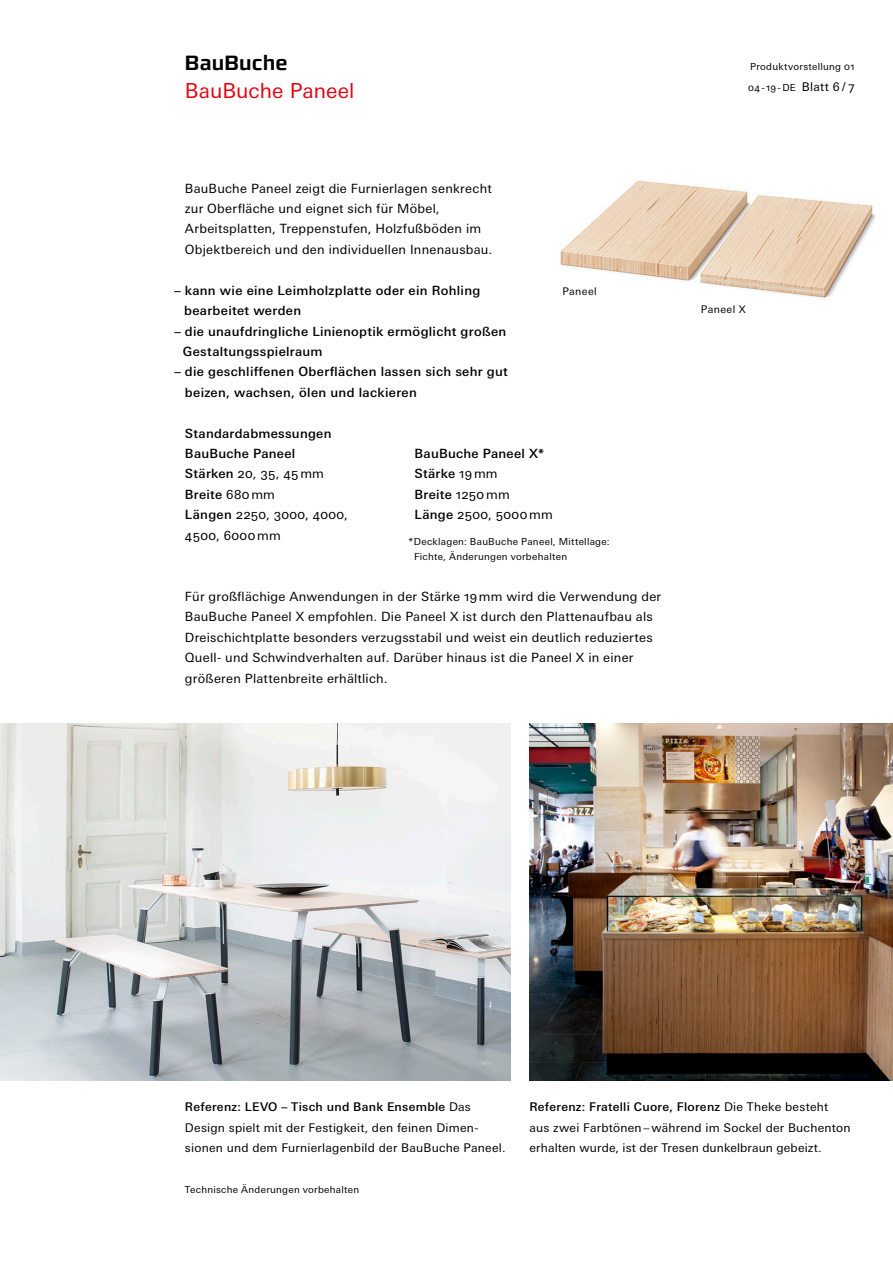
<style>
.page{position:relative;width:893px;height:1263px;background:#fff}
.page>*{position:absolute;margin:0;border:0;box-sizing:border-box;transform-origin:0 0}
.t1{font:20.7px "Univers Next W1 G";letter-spacing:.005em;color:#e30612}
.t2{font:700 20.7px "Morgan Sans";letter-spacing:.005em;color:#000}
.t3{font:12.75px/20.4px "Univers Next W1 G";letter-spacing:.02em;color:#000}
.t4{font:500 12.75px/20.4px "Univers Next W1 G";letter-spacing:.025em;color:#000}
.t5{font:12px/20.4px "Univers Next W1 G";letter-spacing:.02em;color:#000}
.t6{font:10.5px "Univers Next W1 G";letter-spacing:.035em;color:#000}
.t7{font:9.75px/20.4px "Univers Next W1 G";letter-spacing:.03em;color:#000}
.s1{font-weight:400}
.s2{font-size:12px}
.s3{font-weight:500}
</style>
<div class="page">
<img style="left:0;top:723px;width:510px;height:357px">
<img style="left:529px;top:723px;width:364px;height:357px">
<img style="left:560px;top:180px;width:316px;height:118px">
<h1 class="t2" style="left:185px;top:50px;width:104px">BauBuche</h1>
<h1 class="t1" style="left:185px;top:79px;width:171px">BauBuche Paneel</h1>
<p class="t3" style="left:185px;top:178px;width:309px">BauBuche Paneel zeigt die Furnierlagen senkrecht zur Oberfläche und eignet sich für Möbel, Arbeitsplatten, Treppenstufen, Holzfußböden im Objektbereich und den individuellen Innenausbau.</p>
<p class="t4" style="left:184px;top:280px;width:298px;text-indent:-10px">– kann wie eine Leimholzplatte oder ein Rohling bearbeitet werden</p>
<p class="t4" style="left:183px;top:321px;width:325px;text-indent:-9px">– die unaufdringliche Linienoptik ermöglicht großen<br>Gestaltungsspielraum</p>
<p class="t4" style="left:185px;top:362px;width:324px;text-indent:-11px">– die geschliffenen Oberflächen lassen sich sehr gut beizen, wachsen, ölen und lackieren</p>
<p class="t4" style="left:185px;top:423px;width:164px">Standardabmessungen<br>BauBuche Paneel<br>Stärken <span class="s1">20, 35, 45mm<br></span>Breite <span class="s1">680mm<br></span>Längen <span class="s1">2250, 3000, 4000,<br>4500, 6000mm</span></p>
<p class="t6" style="left:562px;top:285px;width:36px">Paneel</p>
<p class="t4" style="left:415px;top:443px;width:140px">BauBuche Paneel X*<br>Stärke <span class="s1">19mm<br></span>Breite <span class="s1">1250mm<br></span>Länge <span class="s1">2500, 5000mm</span></p>
<p class="t7" style="left:414px;top:534px;width:197px;line-height:15.3px;text-indent:-6px">*Decklagen: BauBuche Paneel, Mittellage:<br>Fichte, Änderungen vorbehalten</p>
<p class="t3" style="left:185px;top:586px;width:478px">Für großflächige Anwendungen in der Stärke 19mm wird die Verwendung der BauBuche Paneel X empfohlen. Die Paneel X ist durch den Plattenaufbau als Dreischichtplatte besonders verzugsstabil und weist ein deutlich reduziertes Quell- und Schwindverhalten auf. Darüber hinaus ist die Paneel X in einer größeren Plattenbreite erhältlich.</p>
<p class="t7" style="left:748px;top:57px;width:108px">Produktvorstellung 01<br>04-19-DE <span class="s2">Blatt 6 / 7</span></p>
<p class="t6" style="left:701px;top:303px;width:46px">Paneel X</p>
<p class="t5" style="left:185px;top:1097px;width:322px"><span class="s3">Referenz: LEVO – Tisch und Bank Ensemble</span> Das<br>Design spielt mit der Festigkeit, den feinen Dimen&shy;sionen und dem Furnierlagenbild der BauBuche Paneel.</p>
<p class="t5" style="left:529px;top:1097px;width:323px"><span class="s3">Referenz: Fratelli Cuore, Florenz</span> Die Theke besteht aus zwei Farbtönen– während im Sockel der Buchenton erhalten wurde, ist der Tresen dunkelbraun gebeizt.</p>
<p class="t7" style="left:185px;top:1179px;width:176px">Technische Änderungen vorbehalten</p>
</div>
